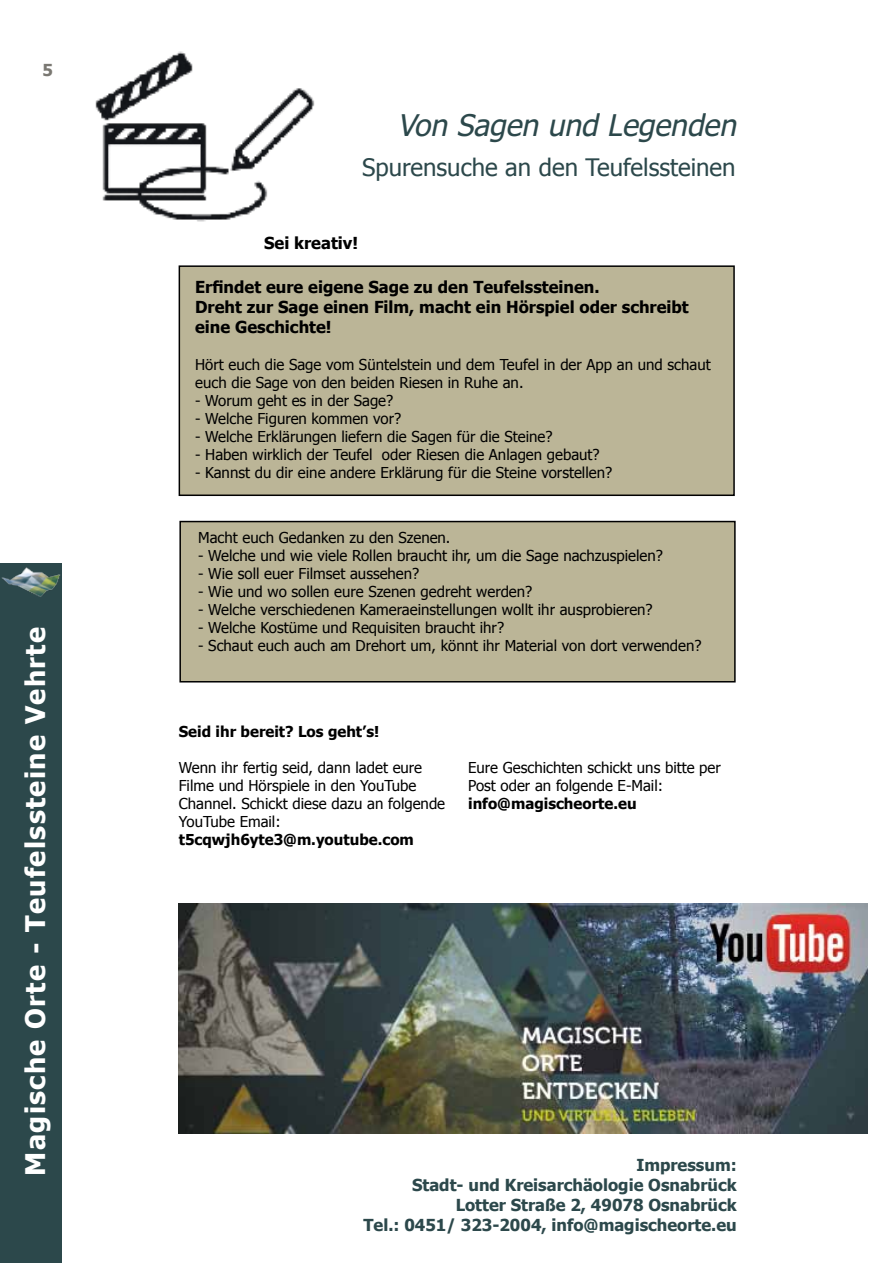
<style>
.page{position:relative;width:893px;height:1263px;background:#fff}
.page>*{position:absolute;margin:0;border:0;box-sizing:border-box;transform-origin:0 0}
.t1{font:italic 30px "Tahoma Faux";color:#2c484b}
.t2{font:700 27px "Tahoma";letter-spacing:.05em;color:#fff}
.t3{font:24px "Tahoma";color:#2c484b}
.t4{font:700 16.5px/19.8px "Tahoma";color:#000}
.t5{font:700 16.5px/19.8px "Tahoma";color:#2c484b;text-align:right}
.t6{font:700 16.5px "Tahoma";color:#7a7872}
.t7{font:15px/18px "Tahoma";color:#000}
.t8{font:700 15px "Tahoma";color:#000}
</style>
<div class="page">
<div style="left:0;top:563px;width:62px;height:700px;background:#2c484b"></div>
<img style="left:95px;top:51px;width:220px;height:171px">
<img style="left:179px;top:903px;width:688px;height:230px">
<img style="left:1px;top:567px;width:59px;height:30px">
<div style="left:179px;top:266px;width:555px;height:229px;background:#bbb597"></div>
<div style="left:179px;top:265px;width:556px;height:231px;border:2px solid #000"></div>
<div style="left:180px;top:521px;width:555px;height:161px;background:#bbb597"></div>
<div style="left:179px;top:521px;width:557px;height:161px;border:2px solid #000"></div>
<p class="t6" style="left:43px;top:59px;width:12px">5</p>
<h2 class="t2" style="left:16px;top:1176px;width:550px;rotate:-90deg">Magische Orte - Teufelssteine Vehrte</h2>
<h1 class="t1" style="left:397px;top:105px;width:340px">Von Sagen und Legenden</h1>
<h3 class="t3" style="left:362px;top:151px;width:375px">Spurensuche an den Teufelssteinen</h3>
<p class="t4" style="left:264px;top:232px;width:95px">Sei kreativ!</p>
<p class="t4" style="left:195px;top:276px;width:495px">Erfindet eure eigene Sage zu den Teufelssteinen.<br>Dreht zur Sage einen Film, macht ein Hörspiel oder schreibt eine Geschichte!</p>
<p class="t7" style="left:195px;top:355px;width:517px">Hört euch die Sage vom Süntelstein und dem Teufel in der App an und schaut euch die Sage von den beiden Riesen in Ruhe an.</p>
<p class="t7" style="left:195px;top:391px;width:200px">- Worum geht es in der Sage?</p>
<p class="t7" style="left:195px;top:409px;width:208px">- Welche Figuren kommen vor?</p>
<p class="t7" style="left:195px;top:427px;width:359px">- Welche Erklärungen liefern die Sagen für die Steine?</p>
<p class="t7" style="left:195px;top:445px;width:406px">- Haben wirklich der Teufel oder Riesen die Anlagen gebaut?</p>
<p class="t7" style="left:195px;top:463px;width:419px">- Kannst du dir eine andere Erklärung für die Steine vorstellen?</p>
<p class="t7" style="left:198px;top:528px;width:254px">Macht euch Gedanken zu den Szenen.</p>
<p class="t7" style="left:198px;top:546px;width:466px">- Welche und wie viele Rollen braucht ihr, um die Sage nachzuspielen?</p>
<p class="t7" style="left:198px;top:564px;width:223px">- Wie soll euer Filmset aussehen?</p>
<p class="t7" style="left:198px;top:582px;width:336px">- Wie und wo sollen eure Szenen gedreht werden?</p>
<p class="t7" style="left:198px;top:600px;width:456px">- Welche verschiedenen Kameraeinstellungen wollt ihr ausprobieren?</p>
<p class="t7" style="left:198px;top:618px;width:307px">- Welche Kostüme und Requisiten braucht ihr?</p>
<p class="t7" style="left:198px;top:636px;width:505px">- Schaut euch auch am Drehort um, könnt ihr Material von dort verwenden?</p>
<p class="t8" style="left:179px;top:721px;width:202px">Seid ihr bereit? Los geht’s!</p>
<p class="t7" style="left:179px;top:758px;width:268px">Wenn ihr fertig seid, dann ladet eure<br>Filme und Hörspiele in den YouTube<br>Channel. Schickt diese dazu an folgende<br>YouTube Email:</p>
<p class="t8" style="left:179px;top:829px;width:237px">t5cqwjh6yte3@m.youtube.com</p>
<p class="t7" style="left:468px;top:758px;width:254px">Eure Geschichten schickt uns bitte per<br>Post oder an folgende E-Mail:</p>
<p class="t8" style="left:468px;top:793px;width:170px">info@magischeorte.eu</p>
<p class="t5" style="left:364px;top:1154px;width:375px">Impressum:<br>Stadt- und Kreisarchäologie Osnabrück<br>Lotter Straße 2, 49078 Osnabrück<br>Tel.: 0451/ 323-2004, info@magischeorte.eu</p>
</div>
